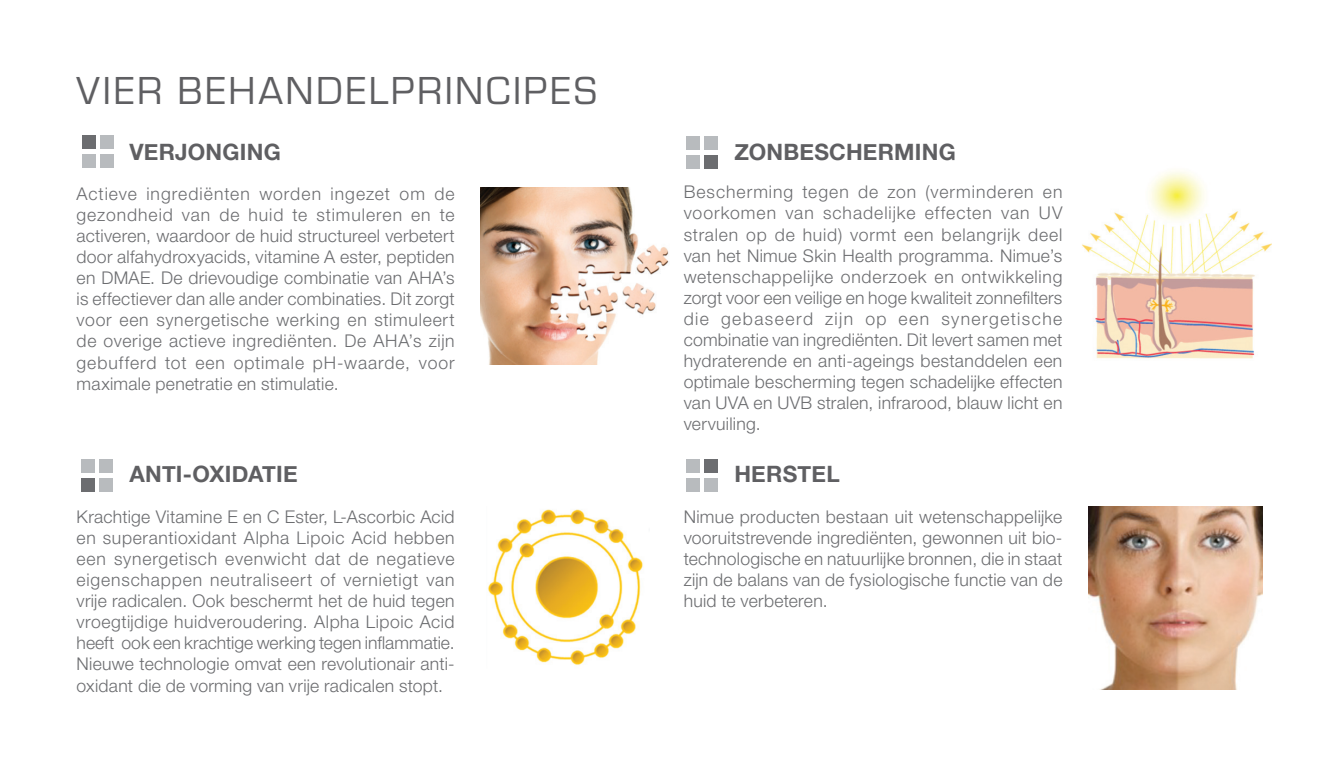
<style>
.page{position:relative;width:1340px;height:766px;background:#fff}
.page>*{position:absolute;margin:0;border:0;box-sizing:border-box;transform-origin:0 0}
.t1{font:40.5px "Eurostile";letter-spacing:.06em;color:#5f5f62}
.t2{font:700 22.5px "Helvetica Neue";letter-spacing:.01em;color:#5f5f62}
.Paragraph_Style_1{font:300 17.55px/21.2px "Helvetica Neue LT Pro";letter-spacing:.015em;color:#6c6d70;text-align:justify}
</style>
<div class="page">
<div style="left:82px;top:136px;width:13px;height:13px;background:#6c6d70"></div>
<div style="left:101px;top:136px;width:13px;height:13px;background:#b8bbbe"></div>
<div style="left:82px;top:154px;width:13px;height:14px;background:#b8bbbe"></div>
<div style="left:101px;top:154px;width:13px;height:14px;background:#b8bbbe"></div>
<div style="left:81px;top:459px;width:13px;height:13px;background:#b8bbbe"></div>
<div style="left:100px;top:459px;width:13px;height:13px;background:#b8bbbe"></div>
<div style="left:81px;top:478px;width:13px;height:13px;background:#6c6d70"></div>
<div style="left:100px;top:478px;width:13px;height:13px;background:#b8bbbe"></div>
<img style="left:480px;top:187px;width:189px;height:178px">
<div style="left:686px;top:459px;width:13px;height:14px;background:#b8bbbe"></div>
<div style="left:686px;top:478px;width:13px;height:13px;background:#b8bbbe"></div>
<div style="left:704px;top:459px;width:14px;height:14px;background:#6c6d70"></div>
<div style="left:704px;top:478px;width:14px;height:13px;background:#b8bbbe"></div>
<img style="left:1088px;top:506px;width:173px;height:182px">
<div style="left:686px;top:137px;width:13px;height:13px;background:#b8bbbe"></div>
<div style="left:704px;top:137px;width:14px;height:13px;background:#b8bbbe"></div>
<div style="left:686px;top:155px;width:13px;height:14px;background:#b8bbbe"></div>
<div style="left:704px;top:155px;width:14px;height:14px;background:#6c6d70"></div>
<img style="left:1082px;top:171px;width:189px;height:188px">
<img style="left:488px;top:509px;width:155px;height:156px">
<p class="t1" style="left:77px;top:63px;width:522px">VIER BEHANDELPRINCIPES</p>
<p class="t2" style="left:129px;top:134px;width:153px">VERJONGING</p>
<p class="Paragraph_Style_1" style="left:77px;top:183px;width:379px">Actieve ingrediënten worden ingezet om de gezondheid van de huid te stimuleren en te activeren, waardoor de huid structureel verbetert door alfahydroxyacids, vitamine A ester, peptiden en DMAE. De drievoudige combinatie van AHA’s is effectiever dan alle ander combinaties. Dit zorgt voor een synergetische werking en stimuleert de overige actieve ingrediënten. De AHA’s zijn gebufferd tot een optimale pH-waarde, voor maximale penetratie en stimulatie.</p>
<p class="t2" style="left:129px;top:456px;width:170px">ANTI-OXIDATIE</p>
<p class="Paragraph_Style_1" style="left:77px;top:505px;width:379px">Krachtige Vitamine E en C Ester, L-Ascorbic Acid en superantioxidant Alpha Lipoic Acid hebben een synergetisch evenwicht dat de negatieve eigenschappen neutraliseert of vernietigt van vrije radicalen. Ook beschermt het de huid tegen vroegtijdige huidveroudering. Alpha Lipoic Acid heeft ook een krachtige werking tegen inflammatie.<br>Nieuwe technologie omvat een revolutionair anti&shy;oxidant die de vorming van vrije radicalen stopt.</p>
<p class="t2" style="left:734px;top:134px;width:223px">ZONBESCHERMING</p>
<p class="Paragraph_Style_1" style="left:683px;top:181px;width:380px">Bescherming tegen de zon (verminderen en voorkomen van schadelijke effecten van UV stralen op de huid) vormt een belangrijk deel van het Nimue Skin Health programma. Nimue’s wetenschappelijke onderzoek en ontwikkeling zorgt voor een veilige en hoge kwaliteit zonnefilters die gebaseerd zijn op een synergetische combinatie van ingrediënten. Dit levert samen met hydraterende en anti-ageings bestanddelen een optimale bescherming tegen schadelijke effecten van UVA en UVB stralen, infrarood, blauw licht en vervuiling.</p>
<p class="t2" style="left:734px;top:456px;width:107px">HERSTEL</p>
<p class="Paragraph_Style_1" style="left:683px;top:505px;width:380px">Nimue producten bestaan uit wetenschappelijke vooruitstrevende ingrediënten, gewonnen uit bio&shy;technologische en natuurlijke bronnen, die in staat zijn de balans van de fysiologische functie van de huid te verbeteren.</p>
</div>
